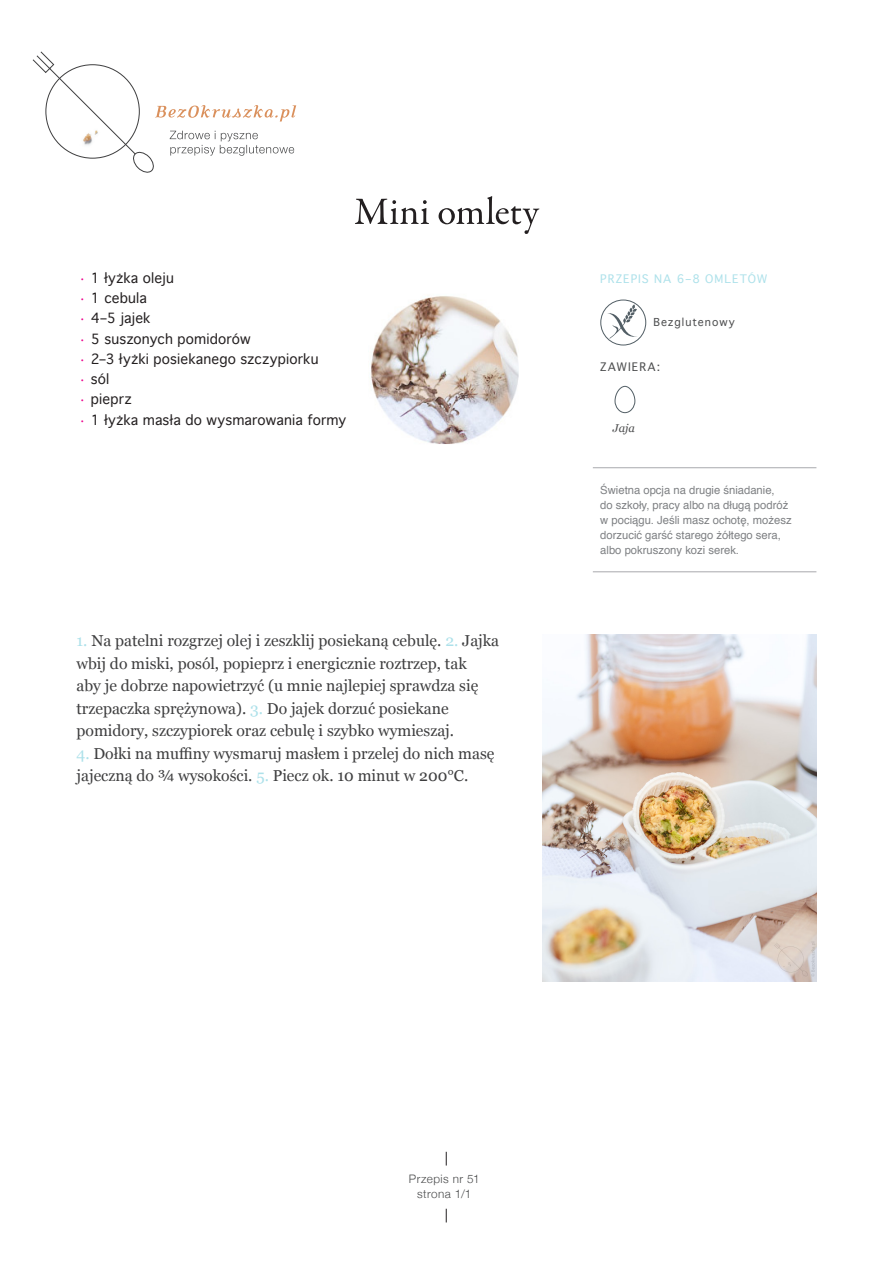
<style>
.page{position:relative;width:893px;height:1263px;background:#fff}
.page>*{position:absolute;margin:0;border:0;box-sizing:border-box;transform-origin:0 0}
.t1{font:15.75px/22.5px "Georgia";color:#3e3e3f}
.Bez_okruszka_bullitl{font:13.5px "Geneva";letter-spacing:.01em;color:#231f20}
.t2{font:300 11.7px "Helvetica Neue";letter-spacing:.04em;color:#4b4c4d}
.t3{font:11.25px/15px "Helvetica";color:#7e8083}
.Bez_okruszka_porcja{font:11.25px "Geneva";letter-spacing:.09em;color:#ade1ea}
.Bez_okruszka_porcja-2{font:11.25px "Geneva";letter-spacing:.09em;color:#4b4c4d}
.Bez_okruszka_porcja-3{font:italic 11.25px "Georgia";color:#4b4c4d}
.Bez_okruszka_porcja-4{font:10.5px "Geneva";letter-spacing:.095em;color:#4b4c4d}
.s1{font-family:"Georgia";color:#ed028c}
.s2{color:#ade1ea}
</style>
<div class="page">
<svg style="left:32px;top:51px;width:264px;height:122px"></svg>
<svg style="left:355px;top:196px;width:184px;height:38px"></svg>
<div style="left:600px;top:300px;width:46px;height:45px;border:1px solid #525e65;border-radius:50%"></div>
<svg style="left:607px;top:304px;width:31px;height:36px"></svg>
<svg style="left:614px;top:385px;width:22px;height:29px"></svg>
<hr style="left:593px;top:467px;width:223px;height:1px;background:#a8a9ad">
<hr style="left:593px;top:571px;width:223px;height:1px;background:#a8a9ad">
<img style="left:371px;top:296px;width:148px;height:148px">
<img style="left:542px;top:634px;width:274px;height:347px">
<svg style="left:446px;top:1152px;width:1px;height:13px"></svg>
<svg style="left:446px;top:1209px;width:1px;height:13px"></svg>
<p class="Bez_okruszka_bullitl" style="left:80px;top:266px;width:95px"><span class="s1">·</span> 1 łyżka oleju</p>
<p class="Bez_okruszka_bullitl" style="left:80px;top:287px;width:68px"><span class="s1">·</span> 1 cebula</p>
<p class="Bez_okruszka_bullitl" style="left:80px;top:307px;width:72px"><span class="s1">·</span> 4–5 jajek</p>
<p class="Bez_okruszka_bullitl" style="left:80px;top:327px;width:172px"><span class="s1">·</span> 5 suszonych pomidorów</p>
<p class="Bez_okruszka_bullitl" style="left:80px;top:347px;width:240px"><span class="s1">·</span> 2–3 łyżki posiekanego szczypiorku</p>
<p class="Bez_okruszka_bullitl" style="left:80px;top:368px;width:31px"><span class="s1">·</span> sól</p>
<p class="Bez_okruszka_bullitl" style="left:80px;top:388px;width:53px"><span class="s1">·</span> pieprz</p>
<p class="Bez_okruszka_bullitl" style="left:80px;top:408px;width:267px"><span class="s1">·</span> 1 łyżka masła do wysmarowania formy</p>
<p class="t1" style="left:77px;top:629px;width:424px"><span class="s2">1.</span> Na patelni rozgrzej olej i zeszklij posiekaną cebulę. <span class="s2">2.</span> Jajka wbij do miski, posól, popieprz i energicznie roztrzep, tak<br>aby je dobrze napowietrzyć (u mnie najlepiej sprawdza się trzepaczka sprężynowa). <span class="s2">3.</span> Do jajek dorzuć posiekane pomidory, szczypiorek oraz cebulę i szybko wymieszaj.</p>
<p class="t1" style="left:77px;top:741px;width:419px"><span class="s2">4.</span> Dołki na muffiny wysmaruj masłem i przelej do nich masę jajeczną do ¾ wysokości. <span class="s2">5.</span> Piecz ok. 10 minut w 200°C.</p>
<p class="Bez_okruszka_porcja" style="left:600px;top:269px;width:169px">PRZEPIS NA 6–8 OMLETÓW</p>
<p class="Bez_okruszka_porcja-4" style="left:653px;top:313px;width:83px">Bezglutenowy</p>
<p class="Bez_okruszka_porcja-2" style="left:600px;top:358px;width:61px">ZAWIERA:</p>
<p class="Bez_okruszka_porcja-3" style="left:613px;top:420px;width:23px">Jaja</p>
<p class="t3" style="left:600px;top:483px;width:193px">Świetna opcja na drugie śniadanie,<br>do szkoły, pracy albo na długą podróż w pociągu. Jeśli masz ochotę, możesz dorzucić garść starego żółtego sera, albo pokruszony kozi serek.</p>
<p class="t2" style="left:409px;top:1170px;width:72px">Przepis nr 51</p>
<p class="t2" style="left:417px;top:1184px;width:56px">strona 1/1</p>
</div>
